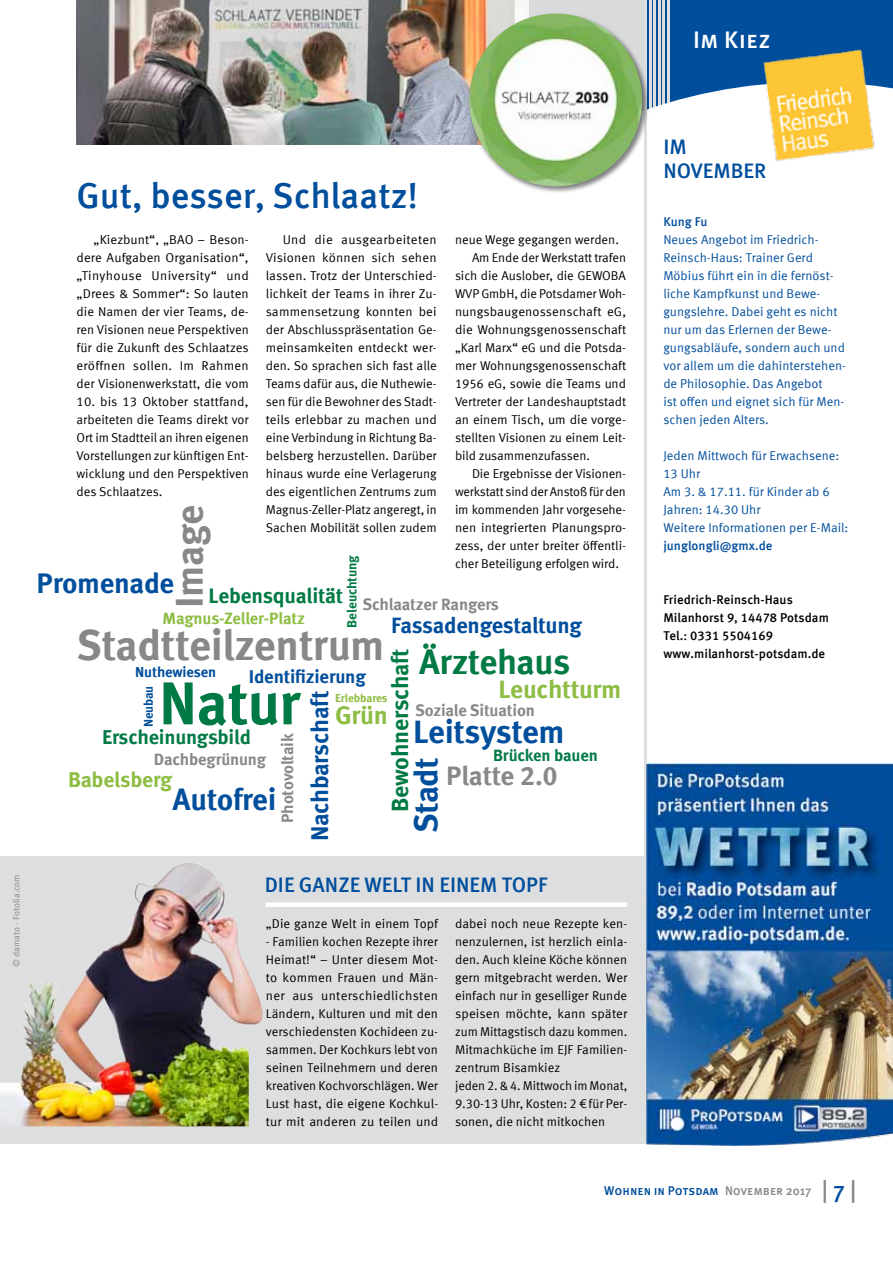
<style>
.page{position:relative;width:893px;height:1263px;background:#fff}
.page>*{position:absolute;margin:0;border:0;box-sizing:border-box;transform-origin:0 0}
.t1{font:700 60.3px "Meta Offc";letter-spacing:-.015em;color:#007a45}
.t2{font:700 42.75px "Meta Offc";letter-spacing:-.01em;color:#87888a}
.t3{font:700 38.85px "Meta Offc";color:#87888a}
.t4{font:500 36px "Meta Offc";color:#004e9c}
.t5{font:700 34.95px "Meta Offc";letter-spacing:-.015em;color:#007a45}
.t6{font:700 33px "Meta Offc";letter-spacing:-.01em;color:#004e9c}
.t7{font:700 32.55px "Meta Offc";letter-spacing:-.01em;color:#004e9c}
.t8{font:700 30.6px "Meta Offc";letter-spacing:-.01em;color:#004e9c}
.t9{font:700 28.5px "Meta Offc";letter-spacing:-.01em;color:#004e9c}
.t10{font:700 26.85px "Meta Offc";letter-spacing:-.01em;color:#87888a}
.t11{font:700 25.5px "Meta Offc";color:#8ebd43}
.t12{font:700 25.2px "Meta Offc";letter-spacing:-.01em;color:#8ebd43}
.t13{font:700 24.3px "Meta Offc";letter-spacing:-.015em;color:#004e9c}
.t14{font:500 24px "Meta Sc Offc";letter-spacing:.015em;color:#fff}
.t15{font:700 23.55px "Meta Offc";letter-spacing:-.01em;color:#007a45}
.t16{font:700 22.35px "Meta Offc";letter-spacing:-.02em;color:#004e9c}
.t17{font:700 21.45px "Meta Offc";letter-spacing:-.015em;color:#8ebd43}
.t18{font:700 21.15px "Meta Offc";letter-spacing:-.01em;color:#007a45}
.t19{font:500 21px/24px "Meta Offc";color:#004e9c}
.t20{font:700 20.1px "Meta Offc";letter-spacing:-.01em;color:#007a45}
.t21{font:700 18.6px "Meta Offc";letter-spacing:-.01em;color:#004e9c}
.t22{font:700 16.5px "Meta Offc";letter-spacing:-.01em;color:#87888a}
.t23{font:700 16.5px "Meta Offc";letter-spacing:-.01em;color:#8ebd43}
.t24{font:700 16.5px "Meta Offc";letter-spacing:-.01em;color:#007a45}
.t25{font:700 14.55px "Meta Offc";letter-spacing:-.01em;color:#004e9c}
.t26{font:700 13.35px "Meta Offc";letter-spacing:-.01em;color:#007a45}
.t27{font:12.75px/18px "Meta Offc Norm";color:#000;text-align:justify}
.t28{font:12.75px/18px "Meta Offc Norm";color:#004e9c}
.t29{font:500 12.75px/18px "Meta Offc";color:#000}
.t30{font:500 12.75px "Meta Sc Offc";color:#004e9c}
.t31{font:500 12.75px "Meta Offc";color:#004e9c}
.t32{font:700 12.75px "Meta Offc";letter-spacing:-.01em;color:#004e9c}
.t33{font:700 11.55px "Meta Offc";letter-spacing:-.01em;color:#8ebd43}
.t34{font:9px "Meta Offc Norm";color:#87888a}
.s1{color:#87888a}
.s2{font-size:24px;color:#87888a}
.s3{font-size:24px}
</style>
<div class="page">
<div style="left:644px;top:0;width:249px;height:146px;background:#004e9c"></div>
<hr style="left:649px;top:0;width:2px;height:115px;background:#dddedf">
<hr style="left:653px;top:0;width:3px;height:115px;background:#dddedf">
<hr style="left:658px;top:0;width:3px;height:115px;background:#dddedf">
<hr style="left:662px;top:0;width:3px;height:115px;background:#dddedf">
<hr style="left:667px;top:0;width:3px;height:115px;background:#dddedf">
<img style="left:77px;top:0;width:447px;height:145px">
<svg style="left:462px;top:82px;width:431px;height:64px;fill:#fff"></svg>
<hr style="left:644px;top:0;width:3px;height:1144px;background:#dddedf">
<div style="left:0;top:857px;width:648px;height:287px;background:#dddedf"></div>
<img style="left:0;top:863px;width:263px;height:263px">
<div style="left:266px;top:902px;width:361px;height:5px;background:#fff"></div>
<img style="left:754px;top:49px;width:131px;height:113px">
<img style="left:646px;top:764px;width:247px;height:381px">
<div style="left:468px;top:12px;width:182px;height:182px;background:#000;opacity:.5"></div>
<img style="left:469px;top:14px;width:173px;height:172px;border-radius:86px">
<h3 class="t14" style="left:693px;top:26px;width:79px">Im Kiez</h3>
<p class="t34" style="left:11px;top:967px;width:94px;rotate:-90deg">© damato - Fotolia.com</p>
<h3 class="t4" style="left:77px;top:174px;width:343px">Gut, besser, Schlaatz!</h3>
<p class="t27" style="left:77px;top:231px;width:174px;text-indent:17px">„Kiezbunt“, „BAO – Beson&shy;dere Aufgaben Organisation“, „Tinyhouse University“ und „Drees &amp; Sommer“: So lauten die Namen der vier Teams, de&shy;ren Visionen neue Perspektiven für die Zukunft des Schlaatzes eröffnen sollen. Im Rahmen der Visionenwerkstatt, die vom</p>
<p class="t27" style="left:77px;top:393px;width:174px">10. bis 13 Oktober stattfand, arbeiteten die Teams direkt vor Ort im Stadtteil an ihren eigenen Vorstellungen zur künftigen Ent&shy;wicklung und den Perspektiven des Schlaatzes.</p>
<p class="t27" style="left:266px;top:231px;width:173px;text-indent:17px">Und die ausgearbeiteten Visionen können sich sehen lassen. Trotz der Unterschied&shy;lichkeit der Teams in ihrer Zu&shy;sammensetzung konnten bei der Abschlusspräsentation Ge&shy;meinsamkeiten entdeckt wer&shy;den. So sprachen sich fast alle Teams dafür aus, die Nuthewie&shy;sen für die Bewohner des Stadt&shy;teils erlebbar zu machen und eine Verbindung in Richtung Ba&shy;belsberg herzustellen. Darüber hinaus wurde eine Verlagerung des eigentlichen Zentrums zum Magnus-Zeller-Platz angeregt, in Sachen Mobilität sollen zudem</p>
<p class="t27" style="left:455px;top:231px;width:165px">neue Wege gegangen werden.</p>
<p class="t27" style="left:472px;top:249px;width:156px">Am Ende der Werkstatt trafen</p>
<p class="t27" style="left:455px;top:267px;width:172px">sich die Auslober, die GEWOBA</p>
<p class="t27" style="left:455px;top:285px;width:173px">WVP GmbH, die Potsdamer Woh-</p>
<p class="t27" style="left:455px;top:303px;width:173px">nungsbaugenossenschaft eG,</p>
<p class="t27" style="left:455px;top:321px;width:173px">die Wohnungsgenossenschaft</p>
<p class="t27" style="left:455px;top:339px;width:172px">„Karl Marx“ eG und die Potsda-</p>
<p class="t27" style="left:455px;top:357px;width:173px">mer Wohnungsgenossenschaft</p>
<p class="t27" style="left:455px;top:375px;width:172px">1956 eG, sowie die Teams und</p>
<p class="t27" style="left:455px;top:393px;width:173px">Vertreter der Landeshauptstadt</p>
<p class="t27" style="left:455px;top:411px;width:172px">an einem Tisch, um die vorge-</p>
<p class="t27" style="left:455px;top:429px;width:173px">stellten Visionen zu einem Leit-</p>
<p class="t27" style="left:455px;top:447px;width:137px">bild zusammenzufassen.</p>
<p class="t27" style="left:472px;top:465px;width:155px">Die Ergebnisse der Visionen-</p>
<p class="t27" style="left:455px;top:483px;width:172px">werkstatt sind der Anstoß für den</p>
<p class="t27" style="left:455px;top:501px;width:172px">im kommenden Jahr vorgesehe-</p>
<p class="t27" style="left:455px;top:519px;width:173px">nen integrierten Planungspro-</p>
<p class="t27" style="left:455px;top:537px;width:173px">zess, der unter breiter öffentli-</p>
<p class="t27" style="left:455px;top:555px;width:165px">cher Beteiligung erfolgen wird.</p>
<h3 class="t3" style="left:166px;top:608px;width:104px;rotate:-90deg">Image</h3>
<p class="t26" style="left:344px;top:628px;width:74px;rotate:-90deg">Beleuchtung</p>
<h3 class="t9" style="left:37px;top:567px;width:139px">Promenade</h3>
<h3 class="t18" style="left:209px;top:583px;width:136px">Lebensqualität</h3>
<p class="t22" style="left:362px;top:595px;width:138px">Schlaatzer Rangers</p>
<p class="t23" style="left:163px;top:609px;width:144px">Magnus-Zeller-Platz</p>
<h3 class="t16" style="left:391px;top:612px;width:192px">Fassadengestaltung</h3>
<h2 class="t2" style="left:77px;top:620px;width:310px">Stadtteilzentrum</h2>
<p class="t32" style="left:141px;top:727px;width:43px;rotate:-90deg">Neubau</p>
<h3 class="t20" style="left:102px;top:725px;width:150px">Erscheinungsbild</h3>
<h3 class="t5" style="left:419px;top:641px;width:152px">Ärztehaus</h3>
<h3 class="t15" style="left:386px;top:812px;width:165px;rotate:-90deg">Bewohnerschaft</h3>
<p class="t25" style="left:135px;top:663px;width:83px">Nuthewiesen</p>
<h3 class="t21" style="left:249px;top:665px;width:119px">Identifizierung</h3>
<h3 class="t12" style="left:499px;top:674px;width:124px">Leuchtturm</h3>
<h1 class="t1" style="left:159px;top:667px;width:143px">Natur</h1>
<h3 class="t13" style="left:305px;top:841px;width:152px;rotate:-90deg">Nachbarschaft</h3>
<p class="t33" style="left:335px;top:691px;width:54px">Erlebbares</p>
<p class="t22" style="left:415px;top:700px;width:121px">Soziale Situation</p>
<h3 class="t11" style="left:335px;top:700px;width:54px">Grün</h3>
<h3 class="t7" style="left:413px;top:712px;width:153px">Leitsystem</h3>
<p class="t22" style="left:278px;top:823px;width:91px;rotate:-90deg">Photovoltaik</p>
<p class="t24" style="left:493px;top:746px;width:106px">Brücken bauen</p>
<p class="t22" style="left:154px;top:749px;width:114px">Dachbegrünung</p>
<h3 class="t6" style="left:406px;top:833px;width:78px;rotate:-90deg">Stadt</h3>
<h3 class="t10" style="left:446px;top:760px;width:113px">Platte 2.0</h3>
<h3 class="t17" style="left:68px;top:766px;width:106px">Babelsberg</h3>
<h3 class="t8" style="left:173px;top:781px;width:105px">Autofrei</h3>
<h3 class="t19" style="left:265px;top:873px;width:48px">Die ganze</h3>
<h3 class="t19" style="left:364px;top:873px;width:106px">Welt in einem</h3>
<h3 class="t19" style="left:502px;top:873px;width:23px">Topf</h3>
<p class="t27" style="left:266px;top:915px;width:174px">„Die ganze Welt in einem Topf</p>
<p class="t27" style="left:266px;top:933px;width:174px">- Familien kochen Rezepte ihrer Heimat!“ – Unter diesem Mot&shy;to kommen Frauen und Män&shy;ner aus unterschiedlichsten Ländern, Kulturen und mit den verschiedensten Kochideen zu&shy;sammen. Der Kochkurs lebt von seinen Teilnehmern und deren kreativen Kochvorschlägen. Wer Lust hast, die eigene Kochkul&shy;tur mit anderen zu teilen und</p>
<p class="t27" style="left:455px;top:915px;width:174px;text-align:left">dabei noch neue Rezepte ken&shy;nenzulernen, ist herzlich einla&shy;den. Auch kleine Köche können gern mitgebracht werden. Wer einfach nur in geselliger Runde speisen möchte, kann später zum Mittagstisch dazu kommen.<br>Mitmachküche im EJF Familien&shy;zentrum Bisamkiez<br>jeden 2. &amp; 4. Mittwoch im Monat,<br>9.30-13 Uhr, Kosten: 2 € für Per&shy;sonen, die nicht mitkochen</p>
<h3 class="t19" style="left:663px;top:135px;width:28px">Im<br>November</h3>
<p class="t31" style="left:663px;top:214px;width:46px">Kung Fu</p>
<p class="t28" style="left:663px;top:231px;width:184px">Neues Angebot im Friedrich-<br>Reinsch-Haus: Trainer Gerd<br>Möbius führt ein in die fernöst&shy;liche Kampfkunst und Bewe&shy;gungslehre. Dabei geht es nicht nur um das Erlernen der Bewe&shy;gungsabläufe, sondern auch und vor allem um die dahinterstehen&shy;de Philosophie. Das Angebot<br>ist offen und eignet sich für Men&shy;schen jeden Alters.</p>
<p class="t28" style="left:663px;top:447px;width:187px">Jeden Mittwoch für Erwachsene:<br>13 Uhr<br>Am 3. &amp; 17.11. für Kinder ab 6<br>Jahren: 14.30 Uhr<br>Weitere Informationen per E-Mail:</p>
<p class="t31" style="left:663px;top:538px;width:111px">junglongli@gmx.de</p>
<p class="t29" style="left:663px;top:591px;width:167px">Friedrich-Reinsch-Haus<br>Milanhorst 9, 14478 Potsdam<br>Tel.: 0331 5504169 www.milanhorst-potsdam.de</p>
<p class="t30" style="left:604px;top:1183px;width:254px">Wohnen in Potsdam <span class="s1">November 2017</span> <span class="s2">|</span> <span class="s3">7</span> <span class="s2">|</span></p>
</div>
